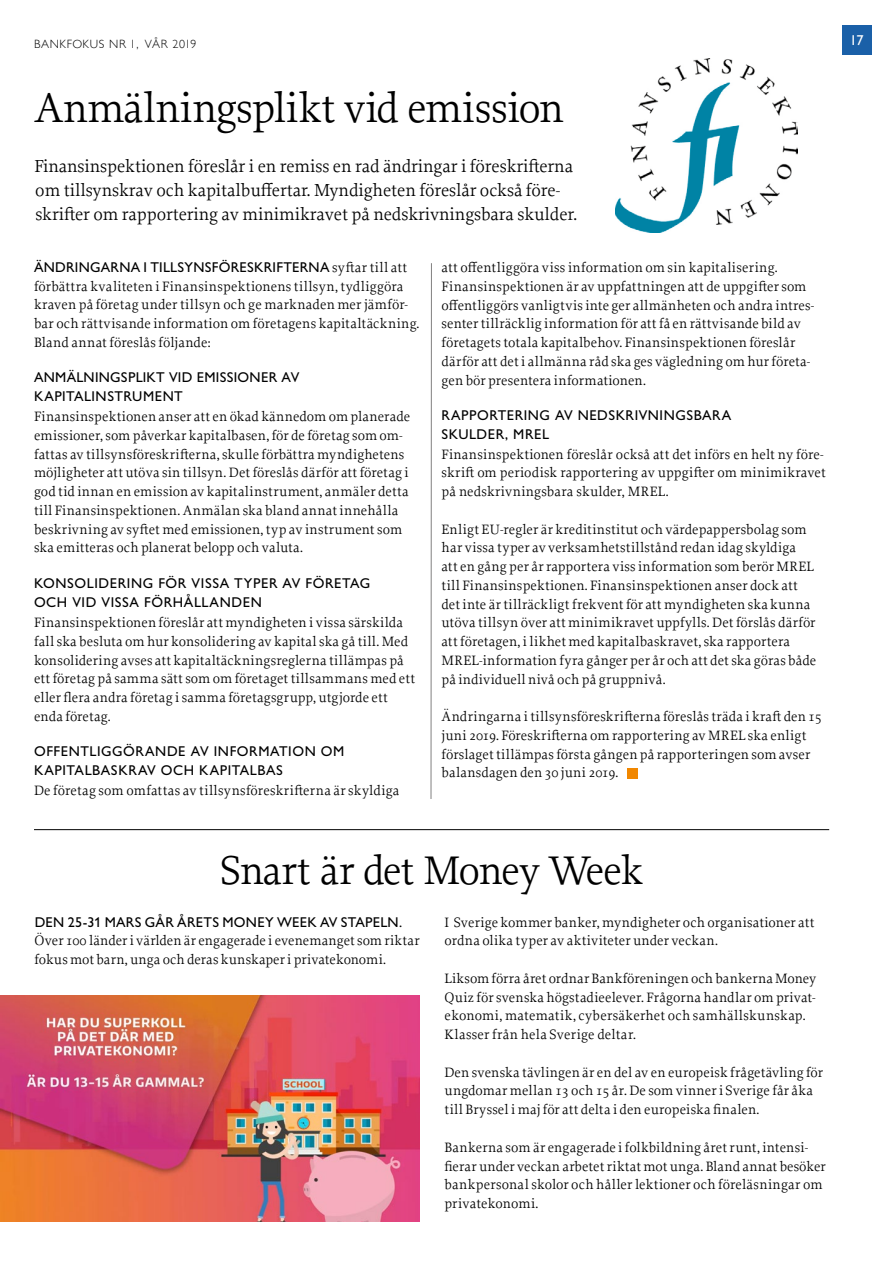
<style>
.page{position:relative;width:893px;height:1263px;background:#fff}
.page>*{position:absolute;margin:0;border:0;box-sizing:border-box;transform-origin:0 0}
.t1{font:43.5px "Proforma";letter-spacing:-.015em;color:#000}
.t2{font:42px "Proforma";letter-spacing:-.03em;color:#000}
.t3{font:18.3px/24px "Proforma";letter-spacing:-.005em;color:#000}
.t4{font:14.25px/18.8px "Proforma";letter-spacing:.01em;color:#000}
.t5{font:500 14.25px/18.8px "Gill Sans Nova";letter-spacing:.03em;color:#000}
.t6{font:14.25px "Gill Sans";color:#fff}
.t7{font:300 12px "Gill Sans";letter-spacing:.055em;color:#000}
.s1{font-family:"Proforma";font-weight:400}
</style>
<div class="page">
<div style="left:842px;top:26px;width:30px;height:29px;background:#1a60a8"></div>
<hr style="left:431px;top:263px;width:1px;height:536px;background:#818080">
<img style="left:0;top:995px;width:420px;height:226px">
<img style="left:616px;top:59px;width:182px;height:174px">
<hr style="left:34px;top:829px;width:795px;height:1px;background:#000">
<div style="left:627px;top:768px;width:10px;height:11px;background:#f18700"></div>
<p class="t7" style="left:34px;top:34px;width:164px">BANKFOKUS NR 1, VÅR 2019</p>
<p class="t6" style="left:850px;top:32px;width:15px">17</p>
<h1 class="t1" style="left:34px;top:81px;width:532px">Anmälningsplikt vid emission</h1>
<p class="t3" style="left:34px;top:154px;width:544px">Finansinspektionen föreslår i en remiss en rad ändringar i föreskrifterna om tillsynskrav och kapitalbuffertar. Myndigheten föreslår också före&shy;skrifter om rapportering av minimikravet på nedskrivningsbara skulder.</p>
<p class="t5" style="left:34px;top:258px;width:375px">ÄNDRINGARNA I TILLSYNSFÖRESKRIFTERNA <span class="s1">syftar till att</span></p>
<p class="t4" style="left:34px;top:276px;width:387px">förbättra kvaliteten i Finansinspektionens tillsyn, tydliggöra kraven på företag under tillsyn och ge marknaden mer jämför&shy;bar och rättvisande information om företagens kapitaltäckning.<br>Bland annat föreslås följande:</p>
<p class="t5" style="left:34px;top:368px;width:267px">ANMÄLNINGSPLIKT VID EMISSIONER AV<br>KAPITALINSTRUMENT</p>
<p class="t4" style="left:34px;top:407px;width:378px">Finansinspektionen anser att en ökad kännedom om planerade emissioner, som påverkar kapitalbasen, för de företag som om&shy;fattas av tillsynsföreskrifterna, skulle förbättra myndighetens möjligheter att utöva sin tillsyn. Det föreslås därför att företag i god tid innan en emission av kapitalinstrument, anmäler detta till Finansinspektionen. Anmälan ska bland annat innehålla beskrivning av syftet med emissionen, typ av instrument som ska emitteras och planerat belopp och valuta.</p>
<p class="t5" style="left:34px;top:574px;width:338px">KONSOLIDERING FÖR VISSA TYPER AV FÖRETAG<br>OCH VID VISSA FÖRHÅLLANDEN</p>
<p class="t4" style="left:34px;top:613px;width:383px">Finansinspektionen föreslår att myndigheten i vissa särskilda fall ska besluta om hur konsolidering av kapital ska gå till. Med konsolidering avses att kapitaltäckningsreglerna tillämpas på ett företag på samma sätt som om företaget tillsammans med ett eller flera andra företag i samma företagsgrupp, utgjorde ett enda företag.</p>
<p class="t5" style="left:34px;top:742px;width:312px">OFFENTLIGGÖRANDE AV INFORMATION OM<br>KAPITALBASKRAV OCH KAPITALBAS</p>
<p class="t4" style="left:34px;top:781px;width:367px">De företag som omfattas av tillsynsföreskrifterna är skyldiga</p>
<p class="t4" style="left:442px;top:258px;width:374px">att offentliggöra viss information om sin kapitalisering.<br>Finansinspektionen är av uppfattningen att de uppgifter som offentliggörs vanligtvis inte ger allmänheten och andra intres&shy;senter tillräcklig information för att få en rättvisande bild av företagets totala kapitalbehov. Finansinspektionen föreslår därför att det i allmänna råd ska ges vägledning om hur företa&shy;gen bör presentera informationen.</p>
<p class="t5" style="left:442px;top:405px;width:291px">RAPPORTERING AV NEDSKRIVNINGSBARA<br>SKULDER, MREL</p>
<p class="t4" style="left:442px;top:444px;width:386px">Finansinspektionen föreslår också att det införs en helt ny före&shy;skrift om periodisk rapportering av uppgifter om minimikravet på nedskrivningsbara skulder, MREL.</p>
<p class="t4" style="left:442px;top:519px;width:376px">Enligt EU-regler är kreditinstitut och värdepappersbolag som har vissa typer av verksamhetstillstånd redan idag skyldiga<br>att en gång per år rapportera viss information som berör MREL till Finansinspektionen. Finansinspektionen anser dock att det inte är tillräckligt frekvent för att myndigheten ska kunna utöva tillsyn över att minimikravet uppfylls. Det förslås därför att företagen, i likhet med kapitalbaskravet, ska rapportera MREL-information fyra gånger per år och att det ska göras både på individuell nivå och på gruppnivå.</p>
<p class="t4" style="left:442px;top:707px;width:382px">Ändringarna i tillsynsföreskrifterna föreslås träda i kraft den 15 juni 2019. Föreskrifterna om rapportering av MREL ska enligt förslaget tillämpas första gången på rapporteringen som avser balansdagen den 30 juni 2019.</p>
<h2 class="t2" style="left:220px;top:844px;width:425px">Snart är det Money Week</h2>
<p class="t5" style="left:35px;top:912px;width:369px">DEN 25-31 MARS GÅR ÅRETS MONEY WEEK AV STAPELN.</p>
<p class="t4" style="left:35px;top:931px;width:387px">Över 100 länder i världen är engagerade i evenemanget som riktar fokus mot barn, unga och deras kunskaper i privatekonomi.</p>
<p class="t4" style="left:444px;top:912px;width:372px">I Sverige kommer banker, myndigheter och organisationer att ordna olika typer av aktiviteter under veckan.</p>
<p class="t4" style="left:444px;top:969px;width:374px">Liksom förra året ordnar Bankföreningen och bankerna Money Quiz för svenska högstadieelever. Frågorna handlar om privat&shy;ekonomi, matematik, cybersäkerhet och samhällskunskap.<br>Klasser från hela Sverige deltar.</p>
<p class="t4" style="left:444px;top:1062px;width:380px">Den svenska tävlingen är en del av en europeisk frågetävling för ungdomar mellan 13 och 15 år. De som vinner i Sverige får åka till Bryssel i maj för att delta i den europeiska finalen.</p>
<p class="t4" style="left:444px;top:1137px;width:383px">Bankerna som är engagerade i folkbildning året runt, intensi&shy;fierar under veckan arbetet riktat mot unga. Bland annat besöker bankpersonal skolor och håller lektioner och föreläsningar om privatekonomi.</p>
</div>
